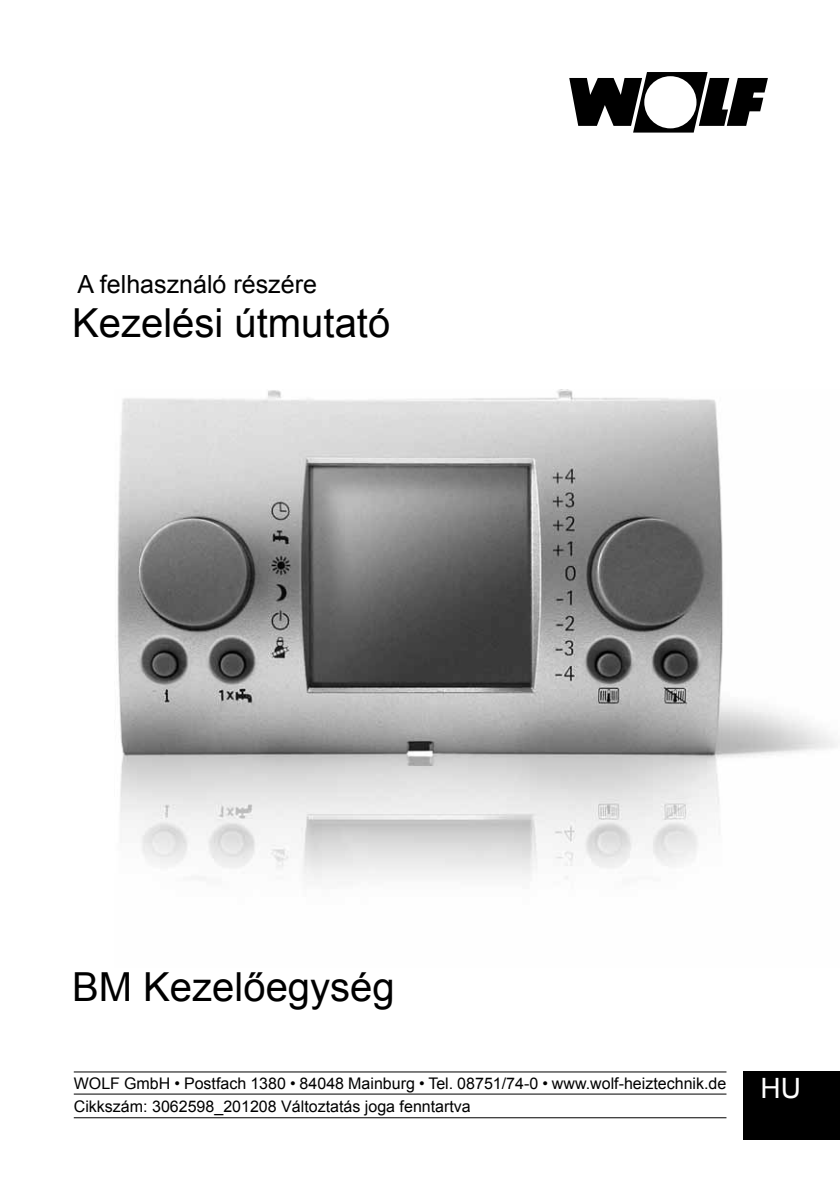
<style>
.page{position:relative;width:840px;height:1191px;background:#fff}
.page>*{position:absolute;margin:0;border:0;box-sizing:border-box;transform-origin:0 0}
.t1{font:40px "Arial";color:#000}
.t2{font:25px "Arial";color:#000}
.t3{font:16px/22.2px "Arial";color:#000}
.s1{font-size:28px;color:#fff}
</style>
<div class="page">
<img style="left:115px;top:389px;width:723px;height:491px">
<svg style="left:569px;top:72px;width:198px;height:61px"></svg>
<div style="left:644px;top:76px;width:52px;height:52px;background:#fff;border-radius:50%"></div>
<div style="left:743px;top:1071px;width:96px;height:69px;background:#000"></div>
<hr style="left:74px;top:1071px;width:652px;height:1px;background:#000">
<hr style="left:74px;top:1093px;width:652px;height:1px;background:#000">
<hr style="left:74px;top:1117px;width:652px;height:1px;background:#000">
<h2 class="t2" style="left:78px;top:268px;width:240px">A felhasználó részére</h2>
<h1 class="t1" style="left:72px;top:297px;width:319px">Kezelési útmutató</h1>
<h1 class="t1" style="left:72px;top:960px;width:324px">BM Kezelőegység</h1>
<p class="t3" style="left:74px;top:1073px;width:728px">WOLF GmbH • Postfach 1380 • 84048 Mainburg • Tel. 08751/74-0 • www.wolf-heiztechnik.de <span class="s1">HU<br></span>Cikkszám: 3062598_201208 Változtatás joga fenntartva</p>
</div>
